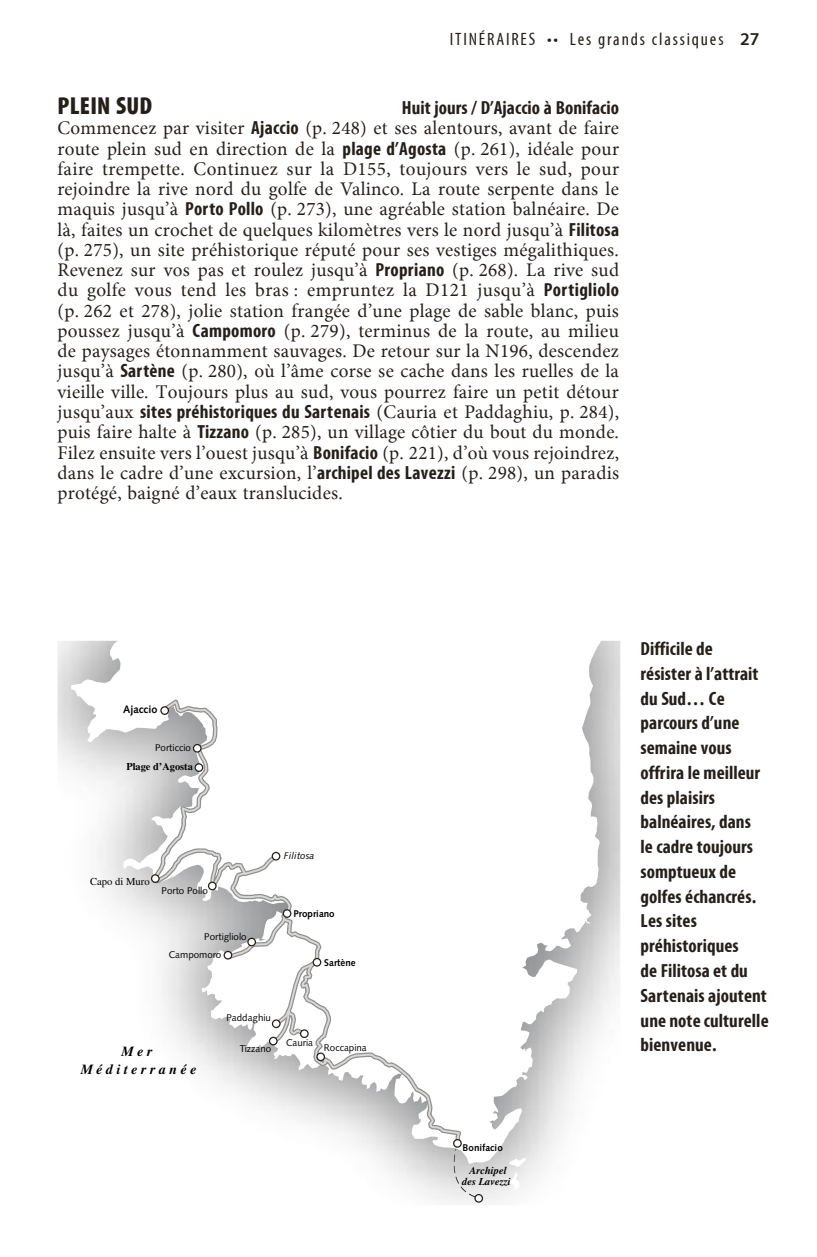
<style>
.page{position:relative;width:817px;height:1257px;background:#fff}
.page>*{position:absolute;margin:0;border:0;box-sizing:border-box;transform-origin:0 0}
.t1{font:24.75px "LPP Myriad Cond Black Unicode";letter-spacing:.015em;color:#251f1a}
.t2{font:19.12px/20.2px "LPP Minion Unicode";letter-spacing:.015em;color:#251f1a;text-align:justify}
.t3{font:700 19.12px/24.8px "LPP Myriad Cond Unicode";letter-spacing:.005em;color:#251f1a}
.t4{font:18px "LPP Myriad Cond Unicode";letter-spacing:.1em;color:#251f1a}
.t5{font:italic 700 13.95px/18px "Times";color:#000;text-align:center}
.t6{font:700 10.8px "Obelix";color:#000}
.t7{font:italic 700 10.58px/10.6px "Times";color:#000;text-align:center}
.t8{font:10.58px "Times";color:#000}
.t9{font:700 10.35px "Times";color:#000}
.t10{font:9.67px "Obelix";color:#000}
.t11{font:700 9.67px "Obelix";color:#000}
.t12{font:italic 9.67px "Obelix";color:#000}
.s1{font-family:"LPP Myriad Light Unicode";font-weight:700}
.s2{font-family:"LPP Myriad Cond Unicode";font-weight:700}
</style>
<div class="page">
<img style="left:57px;top:641px;width:563px;height:563px">
<svg style="left:71px;top:641px;width:539px;height:522px"></svg>
<svg style="left:474px;top:1193px;width:9px;height:9px"></svg>
<svg style="left:509px;top:1158px;width:17px;height:8px"></svg>
<svg style="left:510px;top:1172px;width:9px;height:18px"></svg>
<svg style="left:151px;top:699px;width:330px;height:502px"></svg>
<p class="t4" style="left:449px;top:29px;width:311px">itinéraires •• Les grands classiques <span class="s1">27</span></p>
<p class="t1" style="left:57px;top:90px;width:96px">PLEIN SUD</p>
<p class="t2" style="left:57px;top:99px;width:563px;text-indent:344px"><span class="s2">Huit jours / D’Ajaccio à Bonifacio </span>Commencez par visiter <span class="s2">Ajaccio</span> (p. 248) et ses alentours, avant de faire route plein sud en direction de la <span class="s2">plage d’Agosta</span> (p. 261), idéale pour faire trempette. Continuez sur la D155, toujours vers le sud, pour rejoindre la rive nord du golfe de Valinco. La route serpente dans le maquis jusqu’à <span class="s2">Porto Pollo</span> (p. 273), une agréable station balnéaire. De là, faites un crochet de quelques kilomètres vers le nord jusqu’à <span class="s2">Filitosa </span>(p. 275), un site préhistorique réputé pour ses vestiges mégalithiques.<br>Revenez sur vos pas et roulez jusqu’à <span class="s2">Propriano</span> (p. 268). La rive sud du golfe vous tend les bras : empruntez la D121 jusqu’à <span class="s2">Portigliolo </span>(p. 262 et 278), jolie station frangée d’une plage de sable blanc, puis poussez jusqu’à <span class="s2">Campomoro</span> (p. 279), terminus de la route, au milieu de paysages étonnamment sauvages. De retour sur la N196, descendez jusqu’à <span class="s2">Sartène</span> (p. 280), où l’âme corse se cache dans les ruelles de la vieille ville. Toujours plus au sud, vous pourrez faire un petit détour jusqu’aux <span class="s2">sites préhistoriques du Sartenais</span> (Cauria et Paddaghiu, p. 284), puis faire halte à <span class="s2">Tizzano</span> (p. 285), un village côtier du bout du monde.<br>Filez ensuite vers l’ouest jusqu’à <span class="s2">Bonifacio</span> (p. 221), d’où vous rejoindrez, dans le cadre d’une excursion, l’<span class="s2">archipel des Lavezzi</span> (p. 298), un paradis protégé, baigné d’eaux translucides.</p>
<p class="t6" style="left:123px;top:703px;width:36px">Ajaccio</p>
<p class="t10" style="left:155px;top:741px;width:37px">Porticcio</p>
<p class="t9" style="left:126px;top:760px;width:68px">Plage d'Agosta</p>
<p class="t8" style="left:90px;top:875px;width:61px">Capo di Muro</p>
<p class="t10" style="left:162px;top:884px;width:48px">Porto Pollo</p>
<p class="t10" style="left:204px;top:930px;width:44px">Portigliolo</p>
<p class="t10" style="left:169px;top:948px;width:54px">Campomoro</p>
<p class="t12" style="left:284px;top:850px;width:32px">Filitosa</p>
<p class="t11" style="left:293px;top:908px;width:43px">Propriano</p>
<p class="t11" style="left:324px;top:956px;width:33px">Sartène</p>
<p class="t5" style="left:81px;top:1042px;width:117px">M e r<br>M é d i t e r r a n é e</p>
<p class="t10" style="left:226px;top:1012px;width:46px">Paddaghiu</p>
<p class="t10" style="left:240px;top:1042px;width:33px">Tizzano</p>
<p class="t10" style="left:286px;top:1037px;width:29px">Cauria</p>
<p class="t10" style="left:324px;top:1042px;width:44px">Roccapina</p>
<p class="t11" style="left:462px;top:1141px;width:42px">Bonifacio</p>
<p class="t7" style="left:462px;top:1165px;width:50px">Archipel des Lavezzi</p>
<p class="t3" style="left:640px;top:636px;width:129px">Difficile de<br>résister à l’attrait du Sud… Ce parcours d’une semaine vous offrira le meilleur des plaisirs balnéaires, dans<br>le cadre toujours somptueux de golfes échancrés.<br>Les sites préhistoriques<br>de Filitosa et du<br>Sartenais ajoutent une note culturelle bienvenue.</p>
</div>
